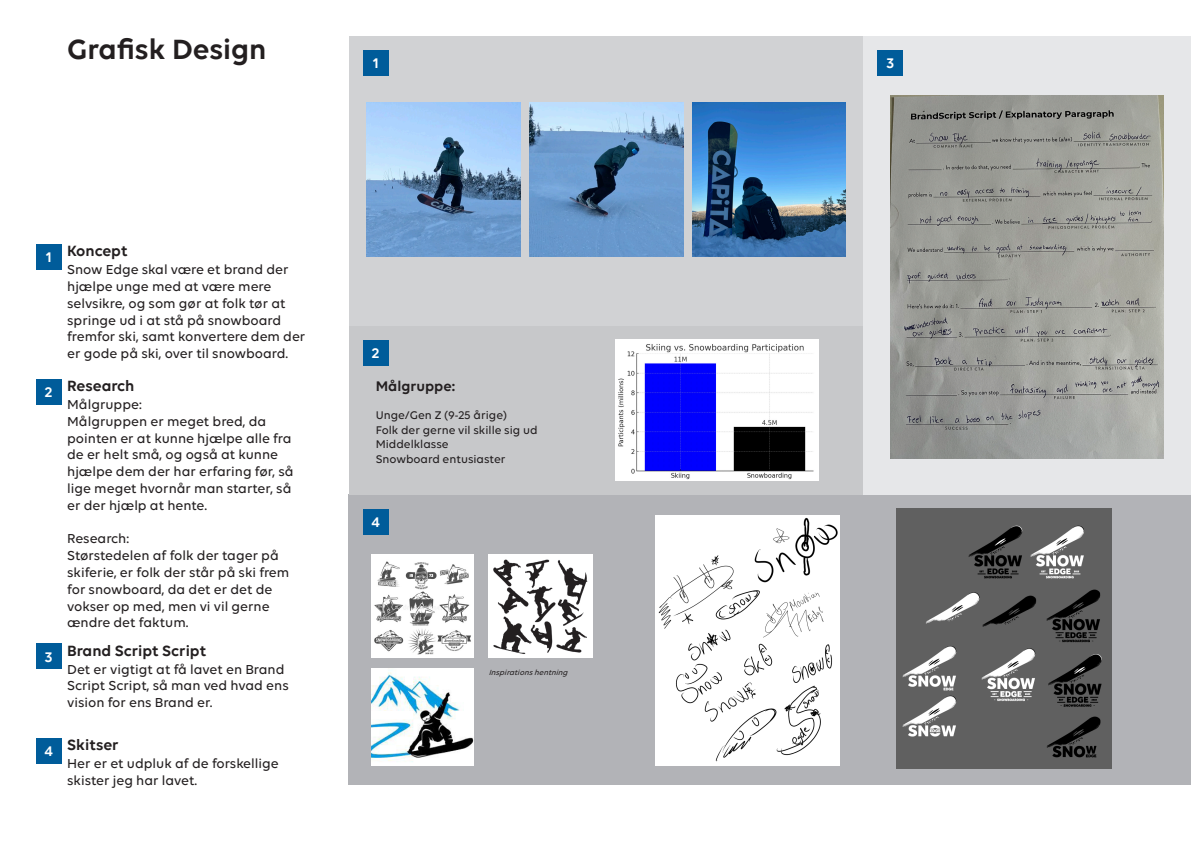
<style>
.page{position:relative;width:1191px;height:842px;background:#fff}
.page>*{position:absolute;margin:0;border:0;box-sizing:border-box;transform-origin:0 0}
.t1{font:600 30px "Volte";color:#231f20}
.t2{font:600 16px "Volte";color:#231f20}
.t3{font:600 15px "Volte";color:#231f20}
.t4{font:600 15px "Volte";color:#fff}
.t5{font:500 14px/16.8px "Volte";color:#231f20}
.t6{font:500 12px "Volte";color:#231f20}
.t7{font:italic 500 8px "Volte";color:#231f20}
</style>
<div class="page">
<div style="left:36px;top:244px;width:26px;height:26px;background:#005c9a"></div>
<div style="left:36px;top:379px;width:26px;height:25px;background:#005c9a"></div>
<div style="left:36px;top:644px;width:26px;height:25px;background:#005c9a"></div>
<div style="left:36px;top:738px;width:26px;height:25px;background:#005c9a"></div>
<div style="left:349px;top:36px;width:514px;height:290px;background:#d1d2d4"></div>
<div style="left:349px;top:495px;width:842px;height:290px;background:#b2b3b7"></div>
<div style="left:349px;top:326px;width:514px;height:169px;background:#c7c8ca"></div>
<div style="left:863px;top:36px;width:328px;height:459px;background:#e6e7e9"></div>
<img style="left:615px;top:340px;width:203px;height:141px">
<img style="left:371px;top:554px;width:103px;height:103px">
<img style="left:371px;top:669px;width:103px;height:96px">
<img style="left:489px;top:554px;width:104px;height:103px">
<img style="left:366px;top:102px;width:154px;height:154px">
<img style="left:529px;top:102px;width:154px;height:154px">
<img style="left:692px;top:102px;width:154px;height:154px">
<div style="left:363px;top:50px;width:25px;height:26px;background:#005c9a"></div>
<img style="left:891px;top:95px;width:272px;height:364px">
<div style="left:877px;top:50px;width:26px;height:26px;background:#005c9a"></div>
<div style="left:363px;top:340px;width:25px;height:26px;background:#005c9a"></div>
<div style="left:363px;top:509px;width:25px;height:25px;background:#005c9a"></div>
<img style="left:655px;top:516px;width:184px;height:249px">
<img style="left:897px;top:509px;width:214px;height:260px">
<p class="t1" style="left:67px;top:31px;width:201px">Grafisk Design</p>
<p class="t4" style="left:372px;top:54px;width:8px">1</p>
<p class="t4" style="left:886px;top:54px;width:9px">3</p>
<p class="t4" style="left:45px;top:248px;width:8px">1</p>
<p class="t4" style="left:45px;top:383px;width:9px">2</p>
<p class="t4" style="left:45px;top:648px;width:9px">3</p>
<p class="t4" style="left:45px;top:742px;width:10px">4</p>
<p class="t2" style="left:67px;top:241px;width:62px">Koncept</p>
<p class="t5" style="left:67px;top:261px;width:240px">Snow Edge skal være et brand der hjælpe unge med at være mere selvsikre, og som gør at folk tør at springe ud i at stå på snowboard fremfor ski, samt konvertere dem der er gode på ski, over til snowboard.</p>
<p class="t5" style="left:67px;top:396px;width:76px">Målgruppe:</p>
<p class="t5" style="left:67px;top:412px;width:228px">Målgruppen er meget bred, da pointen er at kunne hjælpe alle fra de er helt små, og også at kunne hjælpe dem der har erfaring før, så lige meget hvornår man starter, så er der hjælp at hente.</p>
<p class="t5" style="left:67px;top:530px;width:63px">Research:</p>
<p class="t5" style="left:67px;top:547px;width:224px">Størstedelen af folk der tager på skiferie, er folk der står på ski frem for snowboard, da det er det de</p>
<p class="t5" style="left:67px;top:597px;width:204px">vokser op med, men vi vil gerne</p>
<p class="t5" style="left:67px;top:614px;width:123px">ændre det faktum.</p>
<p class="t5" style="left:67px;top:660px;width:223px">Det er vigtigt at få lavet en Brand<br>Script Script, så man ved hvad ens vision for ens Brand er.</p>
<p class="t2" style="left:67px;top:376px;width:69px">Research</p>
<p class="t2" style="left:67px;top:641px;width:141px">Brand Script Script</p>
<p class="t2" style="left:67px;top:735px;width:53px">Skitser</p>
<p class="t5" style="left:67px;top:755px;width:213px">Her er et udpluk af de forskellige skister jeg har lavet.</p>
<p class="t4" style="left:372px;top:344px;width:9px">2</p>
<p class="t3" style="left:376px;top:377px;width:81px">Målgruppe:</p>
<p class="t6" style="left:376px;top:409px;width:133px">Unge/Gen Z (9-25 årige)</p>
<p class="t6" style="left:376px;top:423px;width:163px">Folk der gerne vil skille sig ud</p>
<p class="t6" style="left:376px;top:437px;width:74px">Middelklasse</p>
<p class="t6" style="left:376px;top:452px;width:131px">Snowboard entusiaster</p>
<p class="t4" style="left:371px;top:513px;width:10px">4</p>
<p class="t7" style="left:489px;top:668px;width:83px">Inspirationshentning</p>
</div>
